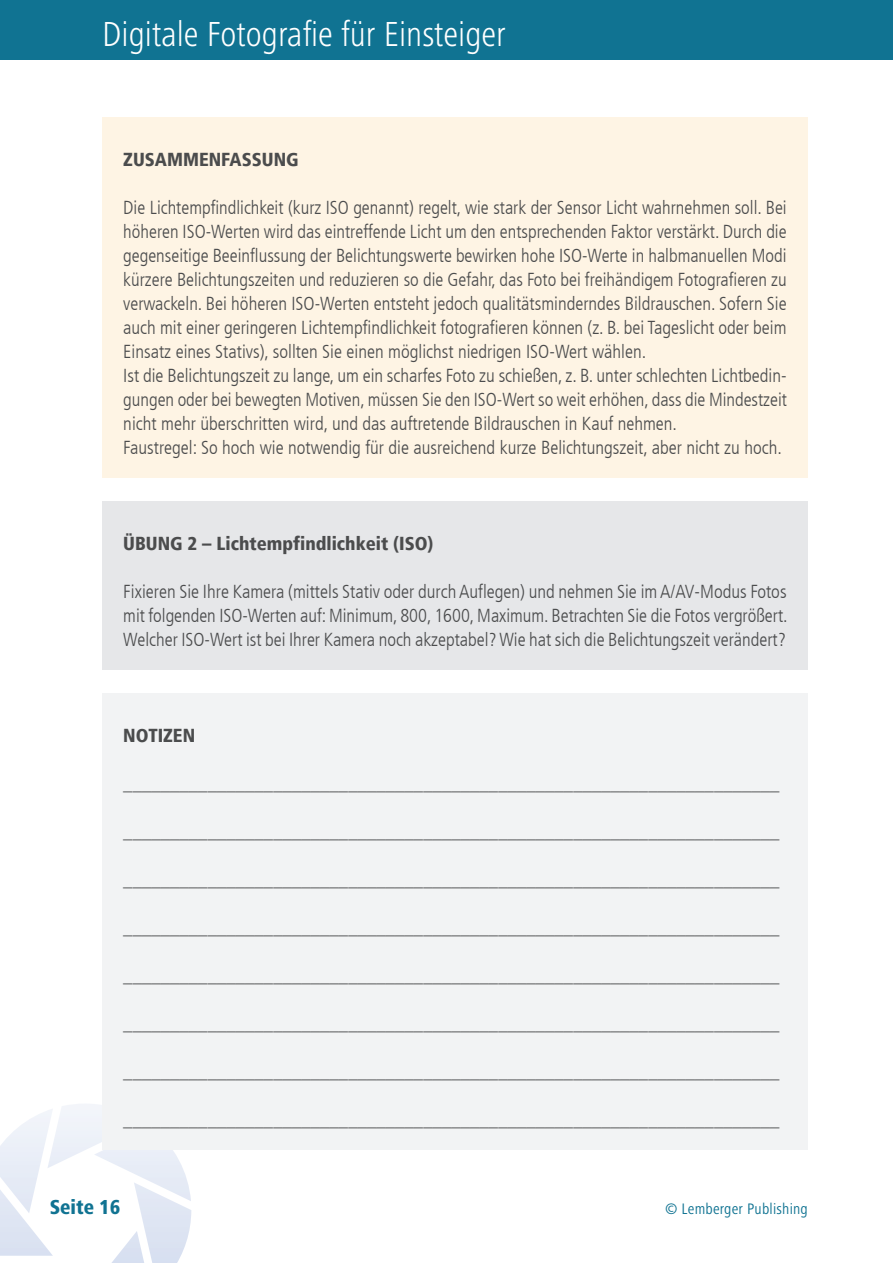
<style>
.page{position:relative;width:893px;height:1263px;background:#fff}
.page>*{position:absolute;margin:0;border:0;box-sizing:border-box;transform-origin:0 0}
.t1{font:300 condensed 36px "Frutiger Next LTW1 G";color:#fff}
.t2{font:800 condensed 21px "Frutiger Next LTW1 G";color:#107392}
.t3{font:300 condensed 18.75px/24px "Frutiger LT";color:#4b4c4d}
.t4{font:900 condensed 18.75px "Frutiger LT";color:#4b4c4d}
.t5{font:condensed 15.75px "Frutiger Next LTW1 G";letter-spacing:.015em;color:#107392}
</style>
<div class="page">
<div style="left:0;top:0;width:893px;height:60px;background:#107392"></div>
<svg style="left:0;top:1104px;width:191px;height:159px"></svg>
<div style="left:102px;top:118px;width:706px;height:360px;background:#fef4e4"></div>
<div style="left:102px;top:502px;width:706px;height:168px;background:#e6e7e9"></div>
<div style="left:102px;top:694px;width:706px;height:456px;background:#f2f3f4"></div>
<h1 class="t1" style="left:102px;top:14px;width:405px">Digitale Fotografie für Einsteiger</h1>
<p class="t4" style="left:123px;top:148px;width:177px">ZUSAMMENFASSUNG</p>
<p class="t3" style="left:123px;top:195px;width:665px">Die Lichtempfindlichkeit (kurz ISO genannt) regelt, wie stark der Sensor Licht wahrnehmen soll. Bei höheren ISO-Werten wird das eintreffende Licht um den entsprechenden Faktor verstärkt. Durch die gegenseitige Beeinflussung der Belichtungswerte bewirken hohe ISO-Werte in halbmanuellen Modi kürzere Belichtungszeiten und reduzieren so die Gefahr, das Foto bei freihändigem Fotografieren zu verwackeln. Bei höheren ISO-Werten entsteht jedoch qualitätsminderndes Bildrauschen. Sofern Sie auch mit einer geringeren Lichtempfindlichkeit fotografieren können (z. B. bei Tageslicht oder beim Einsatz eines Stativs), sollten Sie einen möglichst niedrigen ISO-Wert wählen.<br>Ist die Belichtungszeit zu lange, um ein scharfes Foto zu schießen, z. B. unter schlechten Lichtbedin&shy;gungen oder bei bewegten Motiven, müssen Sie den ISO-Wert so weit erhöhen, dass die Mindestzeit nicht mehr überschritten wird, und das auftretende Bildrauschen in Kauf nehmen.<br>Faustregel: So hoch wie notwendig für die ausreichend kurze Belichtungszeit, aber nicht zu hoch.</p>
<p class="t4" style="left:123px;top:532px;width:312px">ÜBUNG 2 – Lichtempfindlichkeit (ISO)</p>
<p class="t3" style="left:123px;top:579px;width:666px;text-align:justify">Fixieren Sie Ihre Kamera (mittels Stativ oder durch Auflegen) und nehmen Sie im A/AV-Modus Fotos mit folgenden ISO-Werten auf: Minimum, 800, 1600, Maximum. Betrachten Sie die Fotos vergrößert.<br>Welcher ISO-Wert ist bei Ihrer Kamera noch akzeptabel? Wie hat sich die Belichtungszeit verändert?</p>
<p class="t4" style="left:123px;top:724px;width:73px">NOTIZEN</p>
<p class="t3" style="left:123px;top:771px;width:658px">______________________________________________________________________</p>
<p class="t3" style="left:123px;top:819px;width:658px">______________________________________________________________________</p>
<p class="t3" style="left:123px;top:867px;width:658px">______________________________________________________________________</p>
<p class="t3" style="left:123px;top:915px;width:658px">______________________________________________________________________</p>
<p class="t3" style="left:123px;top:963px;width:658px">______________________________________________________________________</p>
<p class="t3" style="left:123px;top:1011px;width:658px">______________________________________________________________________</p>
<p class="t3" style="left:123px;top:1059px;width:658px">______________________________________________________________________</p>
<p class="t3" style="left:123px;top:1107px;width:658px">______________________________________________________________________</p>
<p class="t2" style="left:50px;top:1195px;width:72px">Seite 16</p>
<p class="t5" style="left:665px;top:1200px;width:144px">© Lemberger Publishing</p>
</div>
